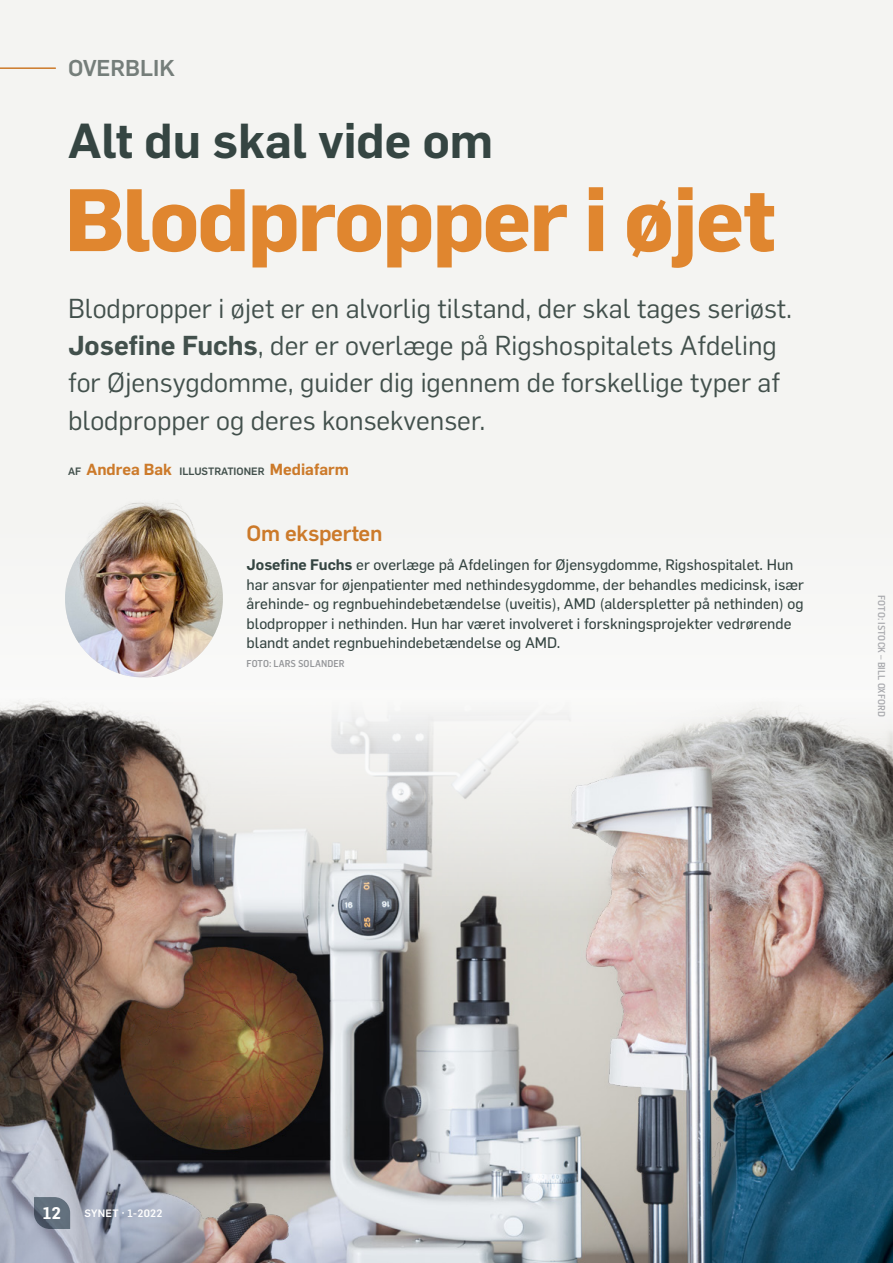
<style>
.page{position:relative;width:893px;height:1263px;background:#fff}
.page>*{position:absolute;margin:0;border:0;box-sizing:border-box;transform-origin:0 0}
.t1{font:700 86.7px "Flama";letter-spacing:-.02em;color:#e0862f}
.t2{font:600 48.15px "Flama";color:#354542}
.t3{font:26.85px/37.3px "Flama";color:#42504c}
.t4{font:500 22.5px "Flama";color:#757e7a}
.t5{font:500 21.75px "Flama";letter-spacing:-.015em;color:#cc7a2a}
.t6{font:600 16.5px "Flama";color:#fff}
.t7{font:600 15.75px "Flama";color:#cc7a2a}
.t8{font:15px/19.5px "Flama Basic";color:#354542}
.t9{font:500 10.5px "Flama";letter-spacing:.025em;color:#fff}
.t10{font:500 9.75px "Flama Semicondensed";letter-spacing:.01em;color:#a8a9ad}
.t11{font:500 9.75px "Flama Semicondensed";letter-spacing:.01em;color:#939598}
.s1{font-weight:600}
.s2{font-weight:500;font-size:10.5px;color:#42504c}
.s3{font-family:"Flama";font-weight:600}
</style>
<div class="page">
<div style="left:0;top:0;width:893px;height:885px;background:#f4f4f2"></div>
<img style="left:0;top:701px;width:893px;height:562px">
<hr style="left:0;top:67px;width:55px;height:2px;background:#cc7a2a">
<img style="left:65px;top:520px;width:158px;height:157px;border-radius:79px">
<img style="left:79px;top:502px;width:130px;height:52px">
<svg style="left:34px;top:1197px;width:36px;height:32px"></svg>
<h3 class="t4" style="left:68px;top:52px;width:108px">OVERBLIK</h3>
<h2 class="t2" style="left:68px;top:106px;width:427px">Alt du skal vide om</h2>
<h1 class="t1" style="left:65px;top:157px;width:713px">Blodpropper i øjet</h1>
<h3 class="t3" style="left:68px;top:288px;width:726px">Blodpropper i øjet er en alvorlig tilstand, der skal tages seriøst.<br><span class="s1">Josefine Fuchs</span>, der er overlæge på Rigshospitalets Afdeling for Øjensygdomme, guider dig igennem de forskellige typer af blodpropper og deres konsekvenser.</h3>
<p class="t7" style="left:68px;top:458px;width:282px"><span class="s2">AF</span> Andrea Bak <span class="s2">ILLUSTRATIONER</span> Mediafarm</p>
<h3 class="t5" style="left:247px;top:517px;width:137px">Om eksperten</h3>
<p class="t8" style="left:247px;top:554px;width:559px"><span class="s3">Josefine Fuchs</span> er overlæge på Afdelingen for Øjensygdomme, Rigshospitalet. Hun har ansvar for øjenpatienter med nethindesygdomme, der behandles medicinsk, især årehinde- og regnbuehindebetændelse (uveitis), AMD (alderspletter på nethinden) og blodpropper i nethinden. Hun har været involveret i forskningsprojekter vedrørende blandt andet regnbuehindebetændelse og AMD.</p>
<p class="t11" style="left:247px;top:657px;width:99px">FOTO: LARS SOLANDER</p>
<p class="t10" style="left:888px;top:595px;width:123px;rotate:90deg">FOTO: ISTOCK – BILL OXFORD</p>
<p class="t6" style="left:43px;top:1201px;width:20px">12</p>
<p class="t9" style="left:84px;top:1206px;width:80px">SYNET · 1-2022</p>
</div>
